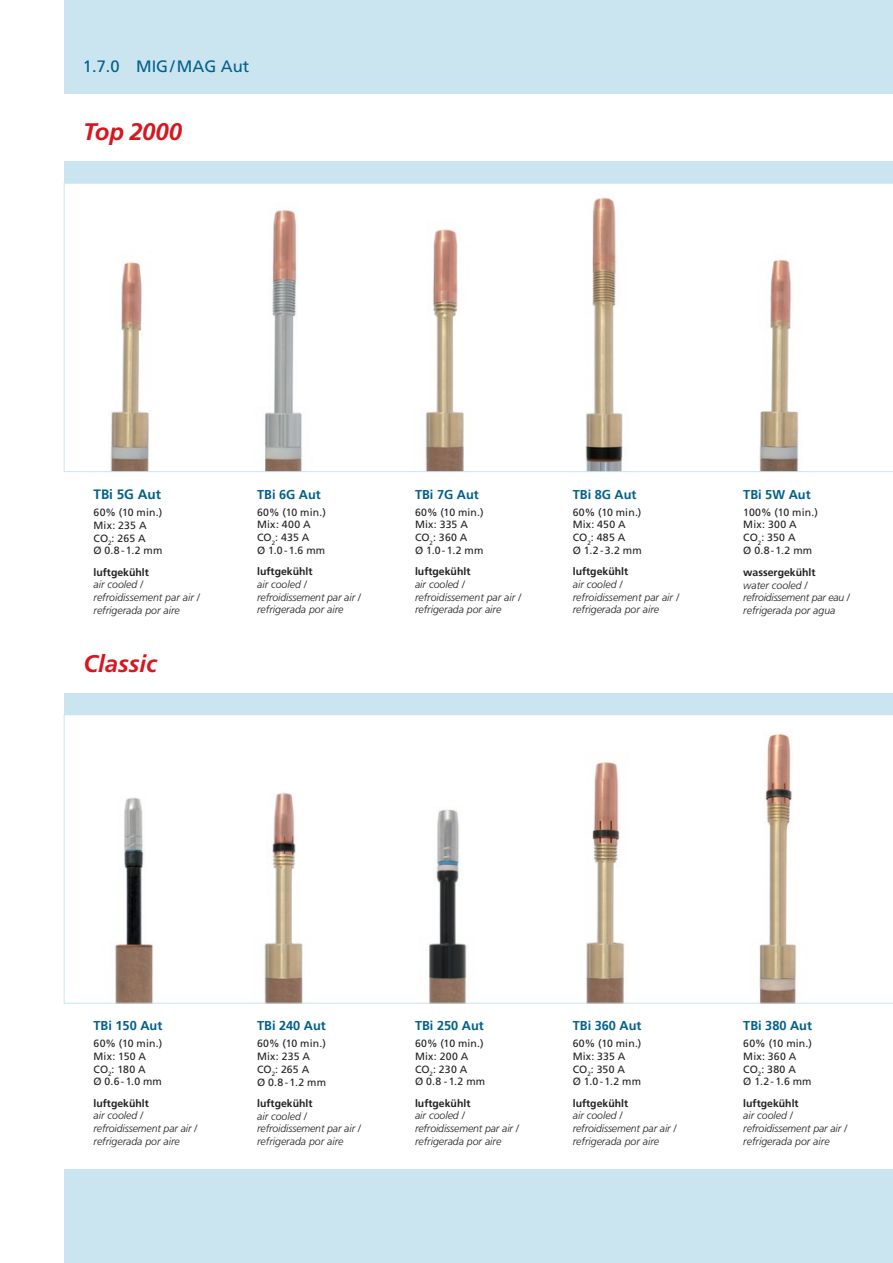
<style>
.page{position:relative;width:893px;height:1263px;background:#fff}
.page>*{position:absolute;margin:0;border:0;box-sizing:border-box;transform-origin:0 0}
.t1{font:italic 700 24px "Frutiger LT Std";color:#d7171f}
.t2{font:16.5px "Frutiger LT Std";color:#006089}
.t3{font:700 13.5px "Frutiger";color:#006089}
.t4{font:700 12.75px "Frutiger";color:#006089}
.t5{font:italic 300 10.5px/12.8px "Frutiger LT Std";color:#231f20}
.t6{font:10.5px/12.8px "Frutiger LT Std";letter-spacing:.015em;color:#231f20}
.t7{font:700 10.5px "Frutiger LT Std";color:#231f20}
.t8{font:700 10.5px "Frutiger";color:#231f20}
</style>
<div class="page">
<div style="left:64px;top:0;width:829px;height:94px;background:#cae4f0"></div>
<div style="left:64px;top:1169px;width:829px;height:94px;background:#cae4f0"></div>
<svg style="left:64px;top:183px;width:829px;height:289px"></svg>
<div style="left:64px;top:162px;width:829px;height:21px;background:#cae4f0"></div>
<svg style="left:64px;top:715px;width:829px;height:288px"></svg>
<div style="left:64px;top:693px;width:829px;height:22px;background:#cae4f0"></div>
<h2 class="t2" style="left:83px;top:57px;width:168px">1.7.0 MIG / MAG Aut</h2>
<h1 class="t1" style="left:83px;top:118px;width:100px">Top 2000</h1>
<p class="t3" style="left:94px;top:487px;width:69px">TBi 5G Aut</p>
<p class="t6" style="left:94px;top:506px;width:70px">60% (10 min.)<br>Mix: 235 A<br>CO<sub>2</sub>: 265 A<br>Ø 0.8 - 1.2 mm</p>
<p class="t7" style="left:94px;top:566px;width:57px">luftgekühlt</p>
<p class="t5" style="left:94px;top:579px;width:108px">air cooled / refroidissement par air / refrigerada por aire</p>
<h1 class="t1" style="left:83px;top:649px;width:75px">Classic</h1>
<p class="t4" style="left:257px;top:487px;width:65px">TBi 6G Aut</p>
<p class="t6" style="left:257px;top:506px;width:70px">60% (10 min.)<br>Mix: 400 A<br>CO<sub>2</sub>: 435 A<br>Ø 1.0 - 1.6 mm</p>
<p class="t7" style="left:257px;top:565px;width:57px">luftgekühlt</p>
<p class="t5" style="left:257px;top:578px;width:105px">air cooled / refroidissement par air / refrigerada por aire</p>
<p class="t4" style="left:415px;top:487px;width:65px">TBi 7G Aut</p>
<p class="t6" style="left:415px;top:506px;width:70px">60% (10 min.)<br>Mix: 335 A<br>CO<sub>2</sub>: 360 A<br>Ø 1.0 - 1.2 mm</p>
<p class="t7" style="left:415px;top:565px;width:57px">luftgekühlt</p>
<p class="t5" style="left:415px;top:578px;width:108px">air cooled / refroidissement par air / refrigerada por aire</p>
<p class="t4" style="left:573px;top:487px;width:65px">TBi 8G Aut</p>
<p class="t6" style="left:573px;top:506px;width:71px">60% (10 min.)<br>Mix: 450 A<br>CO<sub>2</sub>: 485 A<br>Ø 1.2 - 3.2 mm</p>
<p class="t7" style="left:573px;top:565px;width:57px">luftgekühlt</p>
<p class="t5" style="left:573px;top:578px;width:108px">air cooled / refroidissement par air / refrigerada por aire</p>
<p class="t4" style="left:743px;top:487px;width:69px">TBi 5W Aut</p>
<p class="t6" style="left:743px;top:506px;width:76px">100% (10 min.)<br>Mix: 300 A<br>CO<sub>2</sub>: 350 A<br>Ø 0.8 - 1.2 mm</p>
<p class="t8" style="left:743px;top:566px;width:74px">wassergekühlt</p>
<p class="t5" style="left:743px;top:579px;width:108px">water cooled / refroidissement par eau / refrigerada por agua</p>
<p class="t4" style="left:94px;top:1018px;width:70px">TBi 150 Aut</p>
<p class="t6" style="left:94px;top:1037px;width:70px">60% (10 min.)<br>Mix: 150 A<br>CO<sub>2</sub>: 180 A<br>Ø 0.6 - 1.0 mm</p>
<p class="t7" style="left:94px;top:1097px;width:57px">luftgekühlt</p>
<p class="t5" style="left:94px;top:1109px;width:105px">air cooled / refroidissement par air / refrigerada por aire</p>
<p class="t4" style="left:257px;top:1018px;width:70px">TBi 240 Aut</p>
<p class="t6" style="left:257px;top:1037px;width:70px">60% (10 min.)<br>Mix: 235 A<br>CO<sub>2</sub>: 265 A<br>Ø 0.8 - 1.2 mm</p>
<p class="t7" style="left:257px;top:1097px;width:57px">luftgekühlt</p>
<p class="t5" style="left:257px;top:1109px;width:105px">air cooled / refroidissement par air / refrigerada por aire</p>
<p class="t4" style="left:415px;top:1018px;width:70px">TBi 250 Aut</p>
<p class="t6" style="left:415px;top:1037px;width:72px">60% (10 min.)<br>Mix: 200 A<br>CO<sub>2</sub>: 230 A<br>Ø 0.8 - 1.2 mm</p>
<p class="t7" style="left:415px;top:1097px;width:57px">luftgekühlt</p>
<p class="t5" style="left:415px;top:1109px;width:105px">air cooled / refroidissement par air / refrigerada por aire</p>
<p class="t4" style="left:573px;top:1018px;width:70px">TBi 360 Aut</p>
<p class="t6" style="left:573px;top:1037px;width:70px">60% (10 min.)<br>Mix: 335 A<br>CO<sub>2</sub>: 350 A<br>Ø 1.0 - 1.2 mm</p>
<p class="t7" style="left:573px;top:1097px;width:57px">luftgekühlt</p>
<p class="t5" style="left:573px;top:1109px;width:105px">air cooled / refroidissement par air / refrigerada por aire</p>
<p class="t4" style="left:743px;top:1018px;width:70px">TBi 380 Aut</p>
<p class="t6" style="left:743px;top:1037px;width:70px">60% (10 min.)<br>Mix: 360 A<br>CO<sub>2</sub>: 380 A<br>Ø 1.2 - 1.6 mm</p>
<p class="t7" style="left:743px;top:1097px;width:57px">luftgekühlt</p>
<p class="t5" style="left:743px;top:1109px;width:105px">air cooled / refroidissement par air / refrigerada por aire</p>
</div>
